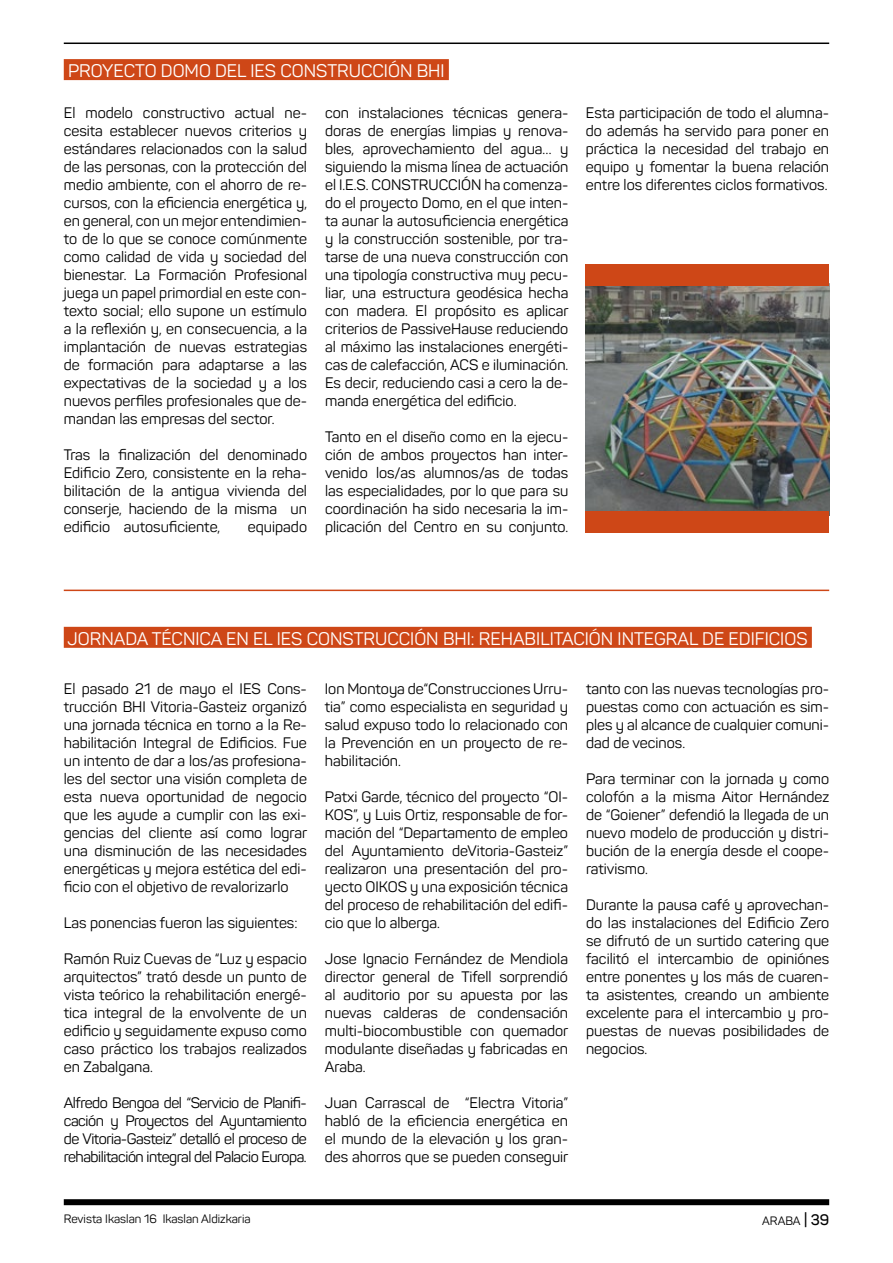
<style>
.page{position:relative;width:893px;height:1263px;background:#fff}
.page>*{position:absolute;margin:0;border:0;box-sizing:border-box;transform-origin:0 0}
.t1{font:18px "Panton";color:#fff}
.t2{font:15px/18px "Panton";color:#000;text-align:justify}
.t3{font:12px "Panton";color:#000}
.s1{font-weight:600;font-size:15px}
</style>
<div class="page">
<hr style="left:64px;top:43px;width:765px;height:1px;background:#000">
<div style="left:64px;top:1199px;width:765px;height:6px;background:#000"></div>
<div style="left:64px;top:627px;width:748px;height:21px;background:#ce4717"></div>
<div style="left:64px;top:59px;width:385px;height:21px;background:#ce4717"></div>
<hr style="left:64px;top:590px;width:765px;height:1px;background:#ce4717">
<img style="left:586px;top:286px;width:243px;height:226px">
<div style="left:585px;top:265px;width:244px;height:21px;background:#ce4717"></div>
<div style="left:585px;top:512px;width:244px;height:21px;background:#ce4717"></div>
<p class="t1" style="left:68px;top:60px;width:378px">PROYECTO DOMO DEL IES CONSTRUCCIÓN BHI</p>
<p class="t2" style="left:64px;top:103px;width:245px">El modelo constructivo actual ne&shy;cesita establecer nuevos criterios y estándares relacionados con la salud de las personas, con la protección del medio ambiente, con el ahorro de re&shy;cursos, con la eficiencia energética y, en general, con un mejor entendimien&shy;to de lo que se conoce comúnmente como calidad de vida y sociedad del bienestar. La Formación Profesional juega un papel primordial en este con&shy;texto social; ello supone un estímulo a la reflexión y, en consecuencia, a la implantación de nuevas estrategias de formación para adaptarse a las expectativas de la sociedad y a los nuevos perfiles profesionales que de&shy;mandan las empresas del sector.</p>
<p class="t2" style="left:64px;top:445px;width:245px">Tras la finalización del denominado Edificio Zero, consistente en la reha&shy;bilitación de la antigua vivienda del conserje, haciendo de la misma un edificio autosuficiente,</p>
<p class="t2" style="left:325px;top:103px;width:245px">con instalaciones técnicas genera&shy;doras de energías limpias y renova&shy;bles, aprovechamiento del agua… y siguiendo la misma línea de actuación el I.E.S. CONSTRUCCIÓN ha comenza&shy;do el proyecto Domo, en el que inten&shy;ta aunar la autosuficiencia energética y la construcción sostenible, por tra&shy;tarse de una nueva construcción con una tipología constructiva muy pecu&shy;liar, una estructura geodésica hecha con madera. El propósito es aplicar criterios de PassiveHause reduciendo al máximo las instalaciones energéti&shy;cas de calefacción, ACS e iluminación.<br>Es decir, reduciendo casi a cero la de&shy;manda energética del edificio.</p>
<p class="t2" style="left:325px;top:427px;width:245px">Tanto en el diseño como en la ejecu&shy;ción de ambos proyectos han inter&shy;venido los/as alumnos/as de todas las especialidades, por lo que para su coordinación ha sido necesaria la im&shy;plicación del Centro en su conjunto.</p>
<p class="t2" style="left:248px;top:517px;width:61px">equipado</p>
<p class="t2" style="left:586px;top:103px;width:245px">Esta participación de todo el alumna&shy;do además ha servido para poner en práctica la necesidad del trabajo en equipo y fomentar la buena relación entre los diferentes ciclos formativos.</p>
<p class="t1" style="left:68px;top:627px;width:741px">JORNADA TÉCNICA EN EL IES CONSTRUCCIÓN BHI: REHABILITACIÓN INTEGRAL DE EDIFICIOS</p>
<p class="t2" style="left:64px;top:679px;width:245px">El pasado 21 de mayo el IES Cons&shy;trucción BHI Vitoria-Gasteiz organizó una jornada técnica en torno a la Re&shy;habilitación Integral de Edificios. Fue un intento de dar a los/as profesiona&shy;les del sector una visión completa de esta nueva oportunidad de negocio que les ayude a cumplir con las exi&shy;gencias del cliente así como lograr una disminución de las necesidades energéticas y mejora estética del edi&shy;ficio con el objetivo de revalorizarlo</p>
<p class="t2" style="left:64px;top:913px;width:235px">Las ponencias fueron las siguientes:</p>
<p class="t2" style="left:64px;top:949px;width:245px">Ramón Ruiz Cuevas de “Luz y espacio arquitectos” trató desde un punto de vista teórico la rehabilitación energé&shy;tica integral de la envolvente de un edificio y seguidamente expuso como caso práctico los trabajos realizados en Zabalgana.</p>
<p class="t2" style="left:64px;top:1093px;width:245px">Alfredo Bengoa del “Servicio de Planifi&shy;cación y Proyectos del Ayuntamiento de Vitoria-Gasteiz” detalló el proceso de rehabilitación integral del Palacio Europa.</p>
<p class="t2" style="left:325px;top:679px;width:245px">Ion Montoya de“Construcciones Urru&shy;tia” como especialista en seguridad y salud expuso todo lo relacionado con la Prevención en un proyecto de re&shy;habilitación.</p>
<p class="t2" style="left:325px;top:787px;width:245px">Patxi Garde, técnico del proyecto “OI-KOS”, y Luis Ortiz, responsable de for&shy;mación del “Departamento de empleo del Ayuntamiento deVitoria-Gasteiz” realizaron una presentación del pro&shy;yecto OIKOS y una exposición técnica del proceso de rehabilitación del edifi&shy;cio que lo alberga.</p>
<p class="t2" style="left:325px;top:949px;width:245px">Jose Ignacio Fernández de Mendiola director general de Tifell sorprendió al auditorio por su apuesta por las nuevas calderas de condensación multi-biocombustible con quemador modulante diseñadas y fabricadas en Araba.</p>
<p class="t2" style="left:325px;top:1093px;width:245px">Juan Carrascal de “Electra Vitoria” habló de la eficiencia energética en el mundo de la elevación y los gran&shy;des ahorros que se pueden conseguir</p>
<p class="t2" style="left:586px;top:679px;width:245px">tanto con las nuevas tecnologías pro&shy;puestas como con actuación es sim&shy;ples y al alcance de cualquier comuni&shy;dad de vecinos.</p>
<p class="t2" style="left:586px;top:769px;width:245px">Para terminar con la jornada y como colofón a la misma Aitor Hernández de “Goiener” defendió la llegada de un nuevo modelo de producción y distri&shy;bución de la energía desde el coope&shy;rativismo.</p>
<p class="t2" style="left:586px;top:895px;width:245px">Durante la pausa café y aprovechan&shy;do las instalaciones del Edificio Zero se difrutó de un surtido catering que facilitó el intercambio de opiniónes entre ponentes y los más de cuaren&shy;ta asistentes, creando un ambiente excelente para el intercambio y pro&shy;puestas de nuevas posibilidades de negocios.</p>
<p class="t3" style="left:64px;top:1211px;width:188px">Revista Ikaslan 16 Ikaslan Aldizkaria</p>
<p class="t3" style="left:762px;top:1213px;width:68px">ARABA <span class="s1">| 39</span></p>
</div>
